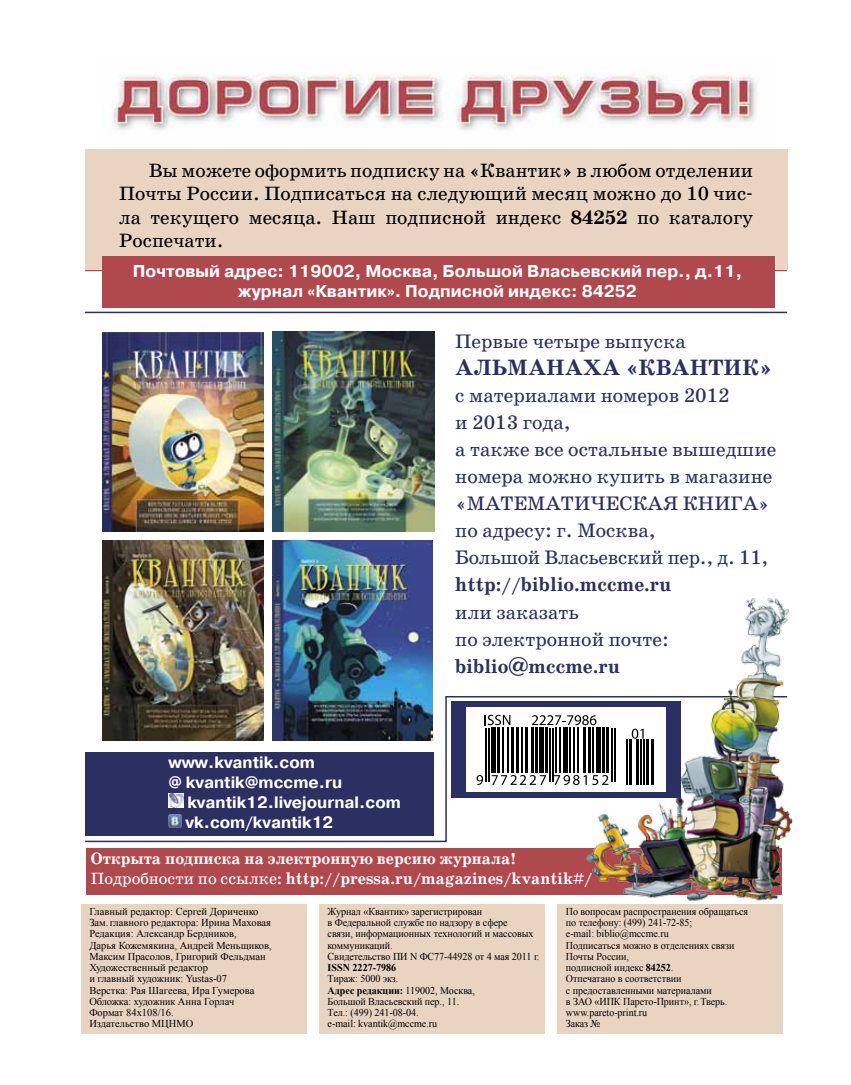
<style>
.page{position:relative;width:851px;height:1085px;background:#fff}
.page>*{position:absolute;margin:0;border:0;box-sizing:border-box;transform-origin:0 0}
.t1{font:700 22.5px "School Book C";color:#2c2f62}
.t2{font:19.8px/27px "School Book C";color:#2c2f62}
.t3{font:700 19.8px "School Book C";color:#2c2f62}
.t4{font:19.5px/23.4px "School Book C";color:#000;text-align:justify}
.t5{font:700 16.95px/20.4px "Pragmatica C";color:#fff;text-align:center}
.t6{font:700 16.5px/19.8px "School Book C";color:#fff}
.t7{font:700 16.5px "Pragmatica C";color:#fff}
.t8{font:10.5px/11.2px "Times New Roman";letter-spacing:-.005em;color:#000;scale:.96 1}
.t9{font:10.5px/11.2px "Times New Roman";letter-spacing:-.005em;color:#000}
.t10{font:700 10.5px "Times New Roman";color:#000;scale:.96 1}
.s1{font-weight:700}
.s2{font-weight:400}
</style>
<div class="page">
<div style="left:86px;top:847px;width:695px;height:47px;background:#b0494d"></div>
<svg style="left:85px;top:695px;width:501px;height:147px"></svg>
<hr style="left:85px;top:270px;width:702px;height:1px;background:#b0494d">
<img style="left:112px;top:74px;width:647px;height:57px">
<div style="left:85px;top:149px;width:702px;height:120px;background:#e9d4c2"></div>
<div style="left:102px;top:256px;width:672px;height:52px;background:#b0494d"></div>
<hr style="left:85px;top:311px;width:702px;height:2px;background:#2c2f62">
<div style="left:85px;top:752px;width:349px;height:83px;background:#2c2f62"></div>
<img style="left:168px;top:793px;width:15px;height:14px">
<svg style="left:168px;top:814px;width:13px;height:13px"></svg>
<img style="left:586px;top:598px;width:208px;height:303px">
<div style="left:451px;top:701px;width:229px;height:96px;background:#2c2f62"></div>
<svg style="left:466px;top:707px;width:199px;height:84px;background:#d9d9d9"></svg>
<img style="left:102px;top:332px;width:162px;height:199px">
<img style="left:272px;top:332px;width:162px;height:199px">
<img style="left:102px;top:540px;width:162px;height:200px">
<img style="left:272px;top:540px;width:160px;height:200px">
<svg style="left:484px;top:714px;width:26px;height:11px"></svg>
<svg style="left:532px;top:715px;width:64px;height:10px"></svg>
<svg style="left:476px;top:774px;width:7px;height:10px"></svg>
<hr style="left:485px;top:727px;width:2px;height:54px;background:#000">
<hr style="left:488px;top:727px;width:1px;height:54px;background:#000">
<hr style="left:491px;top:727px;width:4px;height:45px;background:#000">
<hr style="left:496px;top:727px;width:3px;height:45px;background:#000">
<hr style="left:502px;top:727px;width:1px;height:45px;background:#000">
<hr style="left:507px;top:727px;width:2px;height:45px;background:#000">
<hr style="left:511px;top:727px;width:3px;height:45px;background:#000">
<hr style="left:515px;top:727px;width:3px;height:45px;background:#000">
<hr style="left:521px;top:727px;width:1px;height:45px;background:#000">
<hr style="left:525px;top:727px;width:3px;height:45px;background:#000">
<hr style="left:530px;top:727px;width:3px;height:45px;background:#000">
<hr style="left:535px;top:727px;width:3px;height:45px;background:#000">
<hr style="left:539px;top:727px;width:4px;height:45px;background:#000">
<hr style="left:545px;top:727px;width:2px;height:45px;background:#000">
<svg style="left:491px;top:774px;width:55px;height:10px"></svg>
<hr style="left:549px;top:727px;width:1px;height:54px;background:#000">
<hr style="left:552px;top:727px;width:1px;height:54px;background:#000">
<hr style="left:555px;top:727px;width:1px;height:45px;background:#000">
<hr style="left:559px;top:727px;width:1px;height:45px;background:#000">
<hr style="left:563px;top:727px;width:4px;height:45px;background:#000">
<hr style="left:569px;top:727px;width:1px;height:45px;background:#000">
<hr style="left:573px;top:727px;width:1px;height:45px;background:#000">
<hr style="left:577px;top:727px;width:1px;height:45px;background:#000">
<hr style="left:582px;top:727px;width:3px;height:45px;background:#000">
<hr style="left:588px;top:727px;width:2px;height:45px;background:#000">
<svg style="left:554px;top:774px;width:32px;height:10px"></svg>
<hr style="left:592px;top:727px;width:1px;height:45px;background:#000">
<hr style="left:596px;top:727px;width:4px;height:45px;background:#000">
<hr style="left:601px;top:727px;width:3px;height:45px;background:#000">
<hr style="left:606px;top:727px;width:3px;height:45px;background:#000">
<svg style="left:592px;top:774px;width:16px;height:10px"></svg>
<hr style="left:611px;top:727px;width:1px;height:54px;background:#000">
<hr style="left:614px;top:727px;width:1px;height:54px;background:#000">
<svg style="left:631px;top:728px;width:12px;height:10px"></svg>
<hr style="left:626px;top:739px;width:1px;height:45px;background:#000">
<hr style="left:629px;top:739px;width:3px;height:45px;background:#000">
<hr style="left:635px;top:739px;width:3px;height:45px;background:#000">
<hr style="left:640px;top:739px;width:1px;height:45px;background:#000">
<hr style="left:643px;top:739px;width:1px;height:45px;background:#000">
<hr style="left:646px;top:739px;width:2px;height:45px;background:#000">
<hr style="left:651px;top:739px;width:2px;height:45px;background:#000">
<div style="left:81px;top:904px;width:225px;height:129px;background:#e9d4c2"></div>
<div style="left:319px;top:904px;width:225px;height:129px;background:#e9d4c2"></div>
<div style="left:557px;top:904px;width:225px;height:129px;background:#e9d4c2"></div>
<h3 class="t4" style="left:119px;top:159px;width:635px;text-indent:30px">Вы можете оформить подписку на «Квантик» в любом отделении Почты России. Подписаться на следующий месяц можно до 10 чис&shy;ла текущего месяца. Наш подписной индекс <span class="s1">84252</span> по каталогу Роспечати.</h3>
<h3 class="t5" style="left:133px;top:261px;width:610px">Почтовый адрес: 119002, Москва, Большой Власьевский пер., д.11, журнал «Квантик». Подписной индекс: 84252</h3>
<h2 class="t2" style="left:455px;top:328px;width:232px">Первые четыре выпуска</h2>
<h1 class="t1" style="left:455px;top:356px;width:318px">АльманахА «КВАНТИК»</h1>
<h2 class="t2" style="left:455px;top:382px;width:322px">с материалами номеров 2012<br>и 2013 года,<br>а также все остальные вышедшие номера можно купить в магазине «Математическая книга » по адресу: г. Москва,<br>Большой Власьевский пер., д. 11,</h2>
<h2 class="t3" style="left:455px;top:574px;width:218px">http://biblio.mccme.ru</h2>
<h2 class="t2" style="left:455px;top:598px;width:215px">или заказать<br>по электронной почте:</h2>
<h2 class="t3" style="left:455px;top:655px;width:166px">biblio@mccme.ru</h2>
<h3 class="t7" style="left:168px;top:753px;width:148px">www.kvantik.com</h3>
<h3 class="t7" style="left:168px;top:773px;width:175px">@ kvantik@mccme.ru</h3>
<h3 class="t7" style="left:187px;top:793px;width:215px">kvantik12.livejournal.com</h3>
<h3 class="t7" style="left:185px;top:812px;width:149px">vk.com/kvantik12</h3>
<h3 class="t6" style="left:91px;top:848px;width:503px">Открыта подписка на электронную версию журнала!<br><span class="s2">Подробности по ссылке</span>: http://pressa.ru/magazines/kvantik#/</h3>
<p class="t9" style="left:89px;top:905px;width:184px">Главный редактор: Сергей Дориченко<br>Зам. главного редакторa: Ирина Маховая<br>Редакция: Александр Бердников,<br>Дарья Кожемякина, Андрей Меньщиков,<br>Максим Прасолов, Григорий Фельдман<br>Художественный редактор<br>и главный художник: Yustas-07<br>Верстка: Рая Шагеева, Ира Гумерова<br>Обложка: художник Анна Горлач<br>Формат 84х108/16.<br>Издательство МЦНМО</p>
<p class="t8" style="left:327px;top:905px;width:222px">Журнал «Квантик» зарегистрирован<br>в Федеральной службе по надзору в сфере<br>связи, информационных технологий и массовых коммуникаций.<br>Свидетельство ПИ N ФС77-44928 от 4 мая 2011 г.</p>
<p class="t8" style="left:566px;top:905px;width:191px">По вопросам распространения обращаться по телефону: (499) 241-72-85;<br>e-mail: biblio@mccme.ru<br>Подписаться можно в отделениях связи<br>Почты России,<br>подписной индекс <span class="s1">84252</span>.<br>Отпечатано в соответствии<br>с предоставленными материалами<br>в ЗАО «ИПК Парето-Принт», г.Тверь. www.рareto-print.ru<br>Заказ №</p>
<p class="t10" style="left:327px;top:960px;width:73px">ISSN 2227-7986</p>
<p class="t8" style="left:327px;top:972px;width:155px">Тираж: 5000 экз.<br><span class="s1">Адрес редакции:</span> 119002, Москва,<br>Большой Власьевский пер., 11.<br>Тел.: (499) 241-08-04.<br>e-mail: kvantik@mccme.ru</p>
</div>
